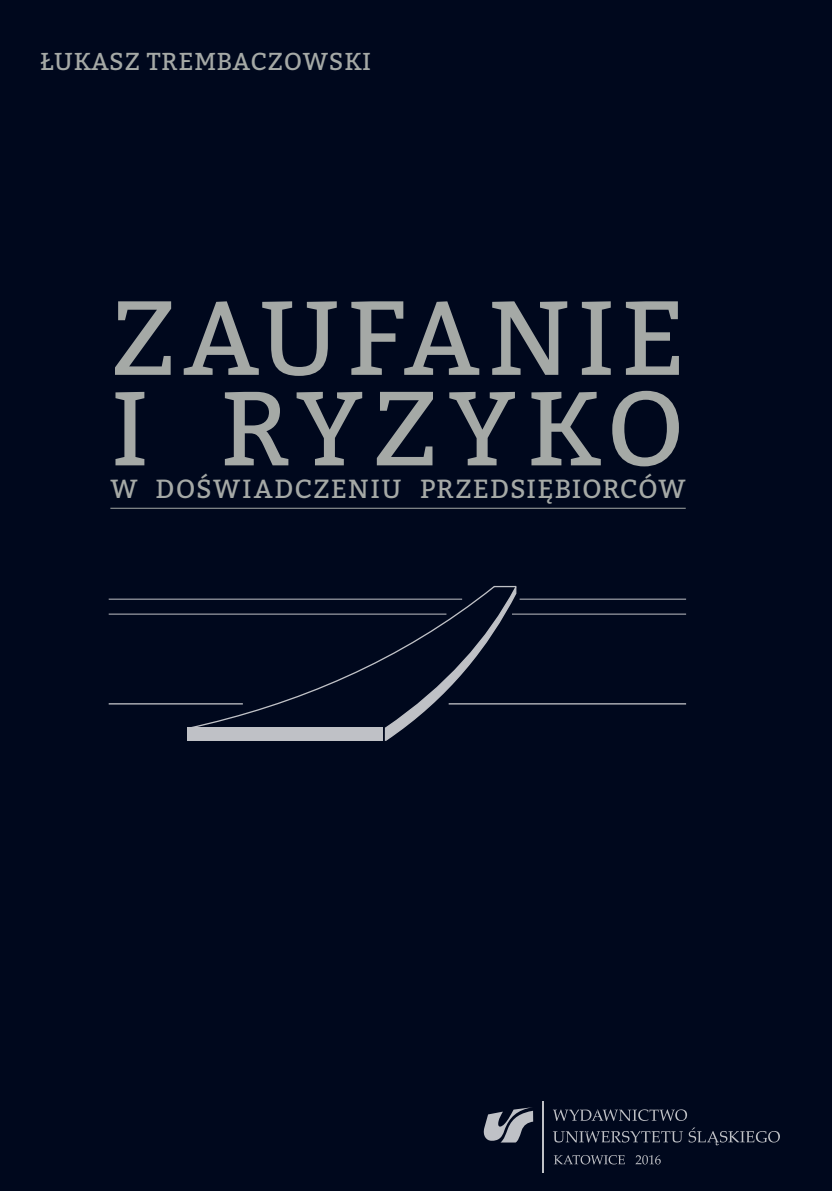
<style>
.page{position:relative;width:832px;height:1191px;background:#00081d}
.page>*{position:absolute;margin:0;border:0;box-sizing:border-box;transform-origin:0 0}
.t1{font:105px "Bitter";letter-spacing:.065em;color:#a5a9a6}
.t2{font:26.25px "Bitter";letter-spacing:.04em;color:#a5a9a6}
.t3{font:24.5px "Bitter";letter-spacing:.035em;color:#a5a9a6}
</style>
<div class="page">
<hr style="left:110px;top:508px;width:576px;height:1px;background:#a5a9a6">
<div style="left:187px;top:728px;width:196px;height:13px;background:#bfc1c6"></div>
<hr style="left:520px;top:599px;width:166px;height:1px;background:#fff">
<hr style="left:109px;top:599px;width:353px;height:1px;background:#fff">
<hr style="left:109px;top:614px;width:337px;height:1px;background:#fff">
<hr style="left:512px;top:614px;width:174px;height:1px;background:#fff">
<hr style="left:449px;top:703px;width:237px;height:1px;background:#fff">
<hr style="left:109px;top:703px;width:134px;height:1px;background:#fff">
<div style="left:186px;top:585px;width:197px;height:145px;background:#00081d"></div>
<svg style="left:383px;top:582px;width:135px;height:160px;background:#12192c"></svg>
<svg style="left:482px;top:1107px;width:51px;height:35px;background:#666b77"></svg>
<hr style="left:542px;top:1101px;width:1px;height:72px;background:#fff">
<svg style="left:553px;top:1109px;width:227px;height:36px;background:#181f32"></svg>
<svg style="left:554px;top:1155px;width:71px;height:9px"></svg>
<svg style="left:635px;top:1155px;width:26px;height:9px"></svg>
<p class="t3" style="left:40px;top:43px;width:332px">ŁUKASZ TREMBACZOWSKI</p>
<h1 class="t1" style="left:111px;top:262px;width:576px">ZAUFANIE</h1>
<h1 class="t1" style="left:111px;top:353px;width:576px">I RYZYKO</h1>
<p class="t2" style="left:110px;top:470px;width:577px">W DOŚWIADCZENIU PRZEDSIĘBIORCÓW</p>
</div>
